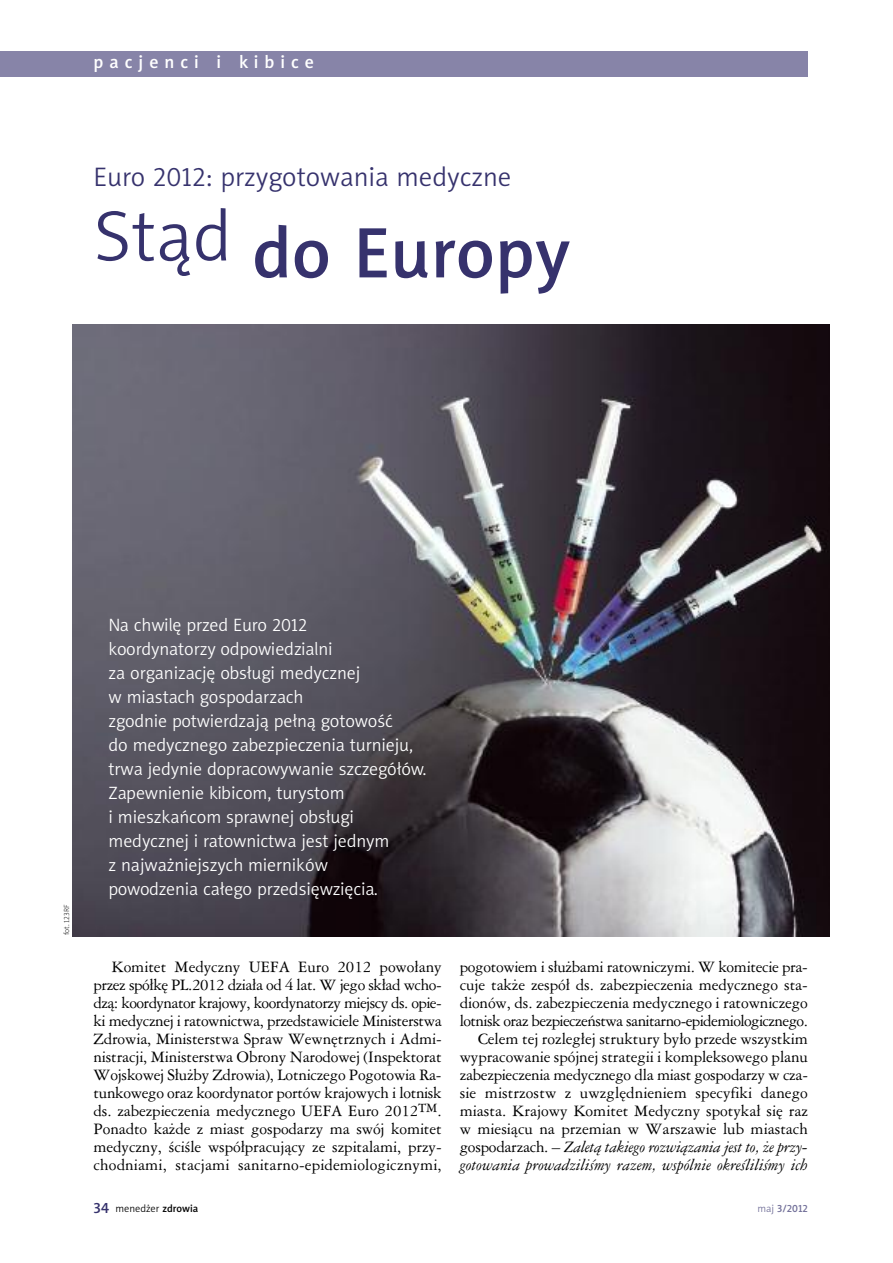
<style>
.page{position:relative;width:893px;height:1263px;background:#fff}
.page>*{position:absolute;margin:0;border:0;box-sizing:border-box;transform-origin:0 0}
.t1{font:72px "Naomi Sans EFNPS Medium";color:#36326d}
.t2{font:27px "Naomi Sans EFNPS Light";color:#36326d}
.t3{font:18px/24px "Naomi Sans EFNPS Light";letter-spacing:-.005em;color:#fff}
.t4{font:18px "Naomi Sans EFNPS Medium";letter-spacing:.335em;color:#fff}
.t5{font:15px/18px "Ameri Garmnd PL";letter-spacing:-.005em;color:#000;text-align:justify}
.t6{font:10.5px "Naomi Sans EFNPS Light";color:#000}
.t7{font:10.5px "Naomi Sans EFNPS Medium";color:#727099}
.t8{font:7.5px "Naomi Sans EFNPS Thin";color:#000}
.s1{font-style:italic}
.s2{font-family:"Naomi Sans EFNPS Medium";font-size:15px;color:#36326d}
.s3{font-family:"Naomi Sans EFNPS Medium"}
.s4{font-family:"Naomi Sans EFNPS Light"}
</style>
<div class="page">
<div style="left:0;top:51px;width:808px;height:26px;background:#8784a8"></div>
<img style="left:72px;top:324px;width:757px;height:612px">
<p class="t4" style="left:94px;top:55px;width:222px">pacjenci i kibice</p>
<h2 class="t2" style="left:94px;top:166px;width:419px">Euro 2012: przygotowania medyczne</h2>
<h1 class="t1" style="left:94px;top:225px;width:478px"><sup>Stąd</sup> do Europy</h1>
<p class="t8" style="left:64px;top:935px;width:32px;rotate:-90deg">fot. 123RF</p>
<p class="t3" style="left:109px;top:614px;width:319px">Na chwilę przed Euro 2012<br>koordynatorzy odpowiedzialni<br>za organizację obsługi medycznej<br>w miastach gospodarzach<br>zgodnie potwierdzają pełną gotowość<br>do medycznego zabezpieczenia turnieju, trwa jedynie dopracowywanie szczegółów.<br>Zapewnienie kibicom, turystom<br>i mieszkańcom sprawnej obsługi medycznej i ratownictwa jest jednym<br>z najważniejszych mierników<br>powodzenia całego przedsięwzięcia.</p>
<p class="t5" style="left:94px;top:958px;width:350px;text-indent:18px">Komitet Medyczny UEFA Euro 2012 powołany przez spółkę PL.2012 działa od 4 lat. W jego skład wcho&shy;dzą: koordynator krajowy, koordynatorzy miejscy ds. opie&shy;ki medycznej i ratownictwa, przedstawiciele Ministerstwa Zdrowia, Ministerstwa Spraw Wewnętrznych i Admi&shy;nistracji, Ministerstwa Obrony Narodowej (Inspektorat Wojskowej Służby Zdrowia), Lotniczego Pogotowia Ra&shy;tunkowego oraz koordynator portów krajowych i lotnisk ds. zabezpieczenia medycznego UEFA Euro 2012<sup>TM</sup>.<br>Ponadto każde z miast gospodarzy ma swój komitet medyczny, ściśle współpracujący ze szpitalami, przy&shy;chodniami, stacjami sanitarno-epidemiologicznymi,</p>
<p class="t5" style="left:460px;top:958px;width:350px;text-align:right">pogotowiem i służbami ratowniczymi. W komitecie pra&shy;cuje także zespół ds. zabezpieczenia medycznego sta&shy;dionów, ds. zabezpieczenia medycznego i ratowniczego lotnisk oraz bezpieczeństwa sanitarno-epidemiologicznego.<br>Celem tej rozległej struktury było przede wszystkim wypracowanie spójnej strategii i kompleksowego planu zabezpieczenia medycznego dla miast gospodarzy w cza&shy;sie mistrzostw z uwzględnieniem specyfiki danego miasta. Krajowy Komitet Medyczny spotykał się raz w miesiącu na przemian w Warszawie lub miastach gospodarzach. – <span class="s1">Zaletą takiego rozwiązania jest to, że przy&shy;gotowania prowadziliśmy razem, wspólnie określiliśmy ich</span></p>
<p class="t6" style="left:94px;top:1204px;width:106px"><span class="s2">34</span> menedżer <span class="s3">zdrowia</span></p>
<p class="t7" style="left:757px;top:1204px;width:52px"><span class="s4">maj</span> 3/2012</p>
</div>
